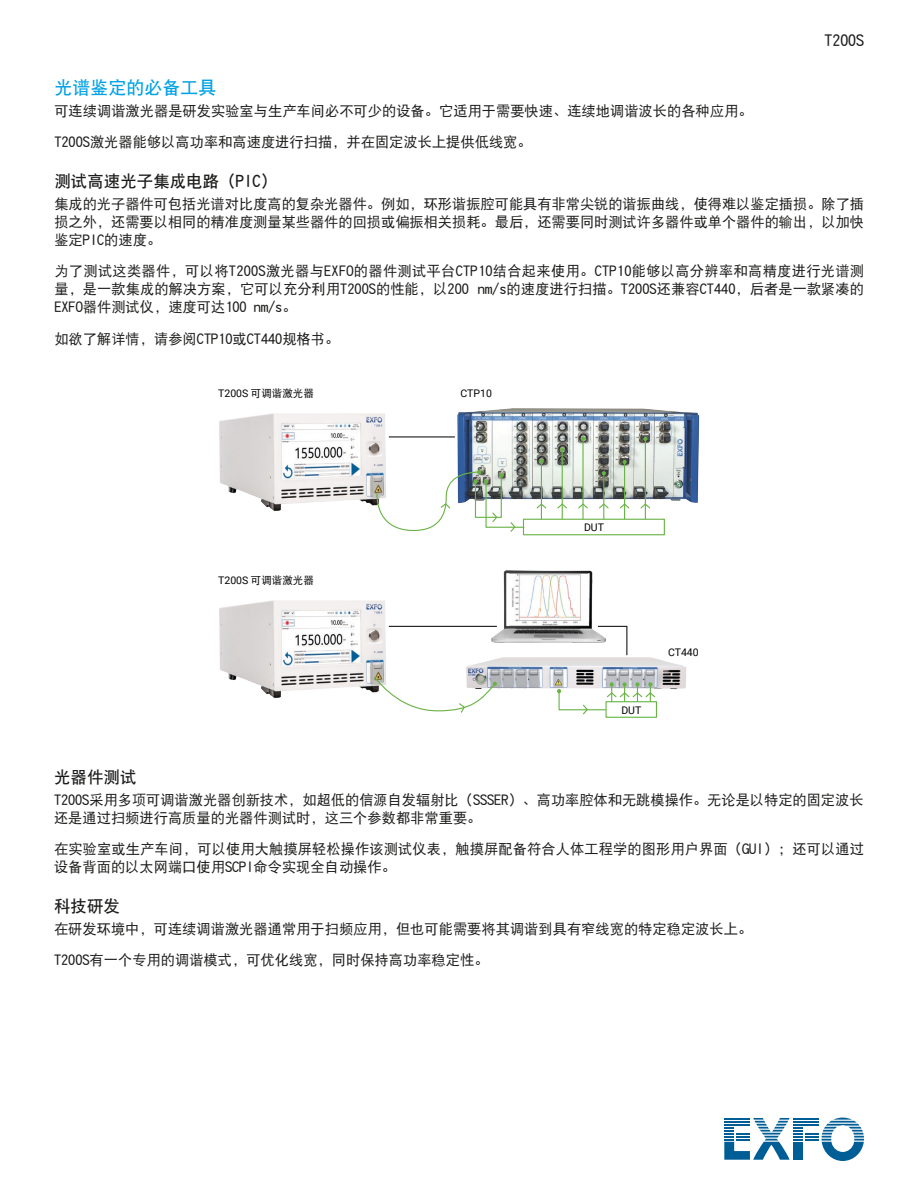
<style>
.page{position:relative;width:918px;height:1188px;background:#fff}
.page>*{position:absolute;margin:0;border:0;box-sizing:border-box;transform-origin:0 0}
.Titre{font:18px "DF Hei W7";color:#00a2e4}
.Sous-titre_1{font:16.5px "DF Hei W7";color:#1b1b1a}
.t1{font:15.75px "DF Hei W5";color:#1b1b1a}
.Texte{font:14.25px/18px "DF Hei W5";color:#1b1b1a;text-align:justify}
.t2{font:10.5px "DF Hei W5";color:#020304}
.t3{font:10.5px "Roboto";color:#020304}
.s1{font-family:"Roboto"}
</style>
<div class="page">
<svg style="left:724px;top:1118px;width:140px;height:43px"></svg>
<hr style="left:724px;top:1124px;width:26px;height:2px;background:#005e96">
<img style="left:219px;top:413px;width:180px;height:98px">
<hr style="left:389px;top:436px;width:65px;height:1px;background:#1b1b1a">
<img style="left:444px;top:408px;width:256px;height:128px">
<svg style="left:376px;top:470px;width:149px;height:63px"></svg>
<div style="left:523px;top:519px;width:142px;height:16px;border:1px solid #69b345"></div>
<svg style="left:536px;top:503px;width:11px;height:7px"></svg>
<hr style="left:541px;top:461px;width:1px;height:58px;background:#69b345">
<svg style="left:539px;top:459px;width:5px;height:4px"></svg>
<svg style="left:556px;top:503px;width:12px;height:7px"></svg>
<hr style="left:562px;top:450px;width:1px;height:69px;background:#69b345">
<svg style="left:560px;top:448px;width:4px;height:4px"></svg>
<svg style="left:577px;top:503px;width:12px;height:7px"></svg>
<hr style="left:582px;top:438px;width:2px;height:81px;background:#69b345">
<svg style="left:581px;top:436px;width:4px;height:5px"></svg>
<svg style="left:598px;top:503px;width:12px;height:7px"></svg>
<hr style="left:603px;top:473px;width:1px;height:46px;background:#69b345">
<svg style="left:602px;top:471px;width:4px;height:4px"></svg>
<svg style="left:619px;top:503px;width:11px;height:7px"></svg>
<hr style="left:624px;top:462px;width:1px;height:57px;background:#69b345">
<svg style="left:622px;top:460px;width:5px;height:4px"></svg>
<svg style="left:639px;top:503px;width:12px;height:7px"></svg>
<hr style="left:645px;top:439px;width:1px;height:80px;background:#69b345">
<svg style="left:643px;top:437px;width:4px;height:4px"></svg>
<img style="left:219px;top:600px;width:180px;height:98px">
<svg style="left:609px;top:625px;width:19px;height:19px"></svg>
<hr style="left:389px;top:626px;width:107px;height:1px;background:#1b1b1a">
<img style="left:466px;top:644px;width:221px;height:46px">
<svg style="left:373px;top:676px;width:124px;height:37px"></svg>
<div style="left:606px;top:701px;width:51px;height:17px;border:1px solid #69b345"></div>
<svg style="left:557px;top:682px;width:99px;height:33px"></svg>
<img style="left:490px;top:570px;width:119px;height:77px">
<p class="t1" style="left:825px;top:33px;width:41px">T200S</p>
<p class="Titre" style="left:54px;top:79px;width:163px">光谱鉴定的必备工具</p>
<p class="Texte" style="left:54px;top:102px;width:700px">可连续调谐激光器是研发实验室与生产车间必不可少的设备。它适用于需要快速、连续地调谐波长的各种应用。</p>
<p class="Texte" style="left:54px;top:133px;width:479px">T200S激光器能够以高功率和高速度进行扫描，并在固定波长上提供低线宽。</p>
<p class="Sous-titre_1" style="left:54px;top:173px;width:224px">测试高速光子集成电路（PIC）</p>
<p class="Texte" style="left:54px;top:195px;width:811px">集成的光子器件可包括光谱对比度高的复杂光器件。例如，环形谐振腔可能具有非常尖锐的谐振曲线，使得难以鉴定插损。除了插损之外，还需要以相同的精准度测量某些器件的回损或偏振相关损耗。最后，还需要同时测试许多器件或单个器件的输出，以加快鉴定PIC的速度。</p>
<p class="Texte" style="left:54px;top:262px;width:811px">为了测试这类器件，可以将T200S激光器与EXFO的器件测试平台CTP10结合起来使用。CTP10能够以高分辨率和高精度进行光谱测量，是一款集成的解决方案，它可以充分利用T200S的性能，以200 nm/s的速度进行扫描。T200S还兼容CT440，后者是一款紧凑的EXFO器件测试仪，速度可达100 nm/s。</p>
<p class="Texte" style="left:54px;top:330px;width:286px">如欲了解详情，请参阅CTP10或CT440规格书。</p>
<p class="t2" style="left:218px;top:210px;width:97px"><span class="s1">T200S</span> 可调谐激光器</p>
<p class="t3" style="left:668px;top:279px;width:32px">CT440</p>
<p class="t2" style="left:218px;top:388px;width:97px"><span class="s1">T200S</span> 可调谐激光器</p>
<p class="t3" style="left:461px;top:386px;width:33px">CTP10</p>
<p class="t2" style="left:218px;top:575px;width:97px"><span class="s1">T200S</span> 可调谐激光器</p>
<p class="t3" style="left:584px;top:520px;width:21px">DUT</p>
<p class="t3" style="left:621px;top:703px;width:21px">DUT</p>
<p class="t3" style="left:668px;top:645px;width:32px">CT440</p>
<p class="Sous-titre_1" style="left:54px;top:769px;width:84px">光器件测试</p>
<p class="Texte" style="left:54px;top:791px;width:811px">T200S采用多项可调谐激光器创新技术，如超低的信源自发辐射比（SSSER）、高功率腔体和无跳模操作。无论是以特定的固定波长还是通过扫频进行高质量的光器件测试时，这三个参数都非常重要。</p>
<p class="Texte" style="left:54px;top:840px;width:811px">在实验室或生产车间，可以使用大触摸屏轻松操作该测试仪表，触摸屏配备符合人体工程学的图形用户界面（GUI）；还可以通过设备背面的以太网端口使用SCPI命令实现全自动操作。</p>
<p class="Sous-titre_1" style="left:54px;top:898px;width:67px">科技研发</p>
<p class="Texte" style="left:54px;top:920px;width:700px">在研发环境中，可连续调谐激光器通常用于扫频应用，但也可能需要将其调谐到具有窄线宽的特定稳定波长上。</p>
<p class="Texte" style="left:54px;top:951px;width:436px">T200S有一个专用的调谐模式，可优化线宽，同时保持高功率稳定性。</p>
</div>
